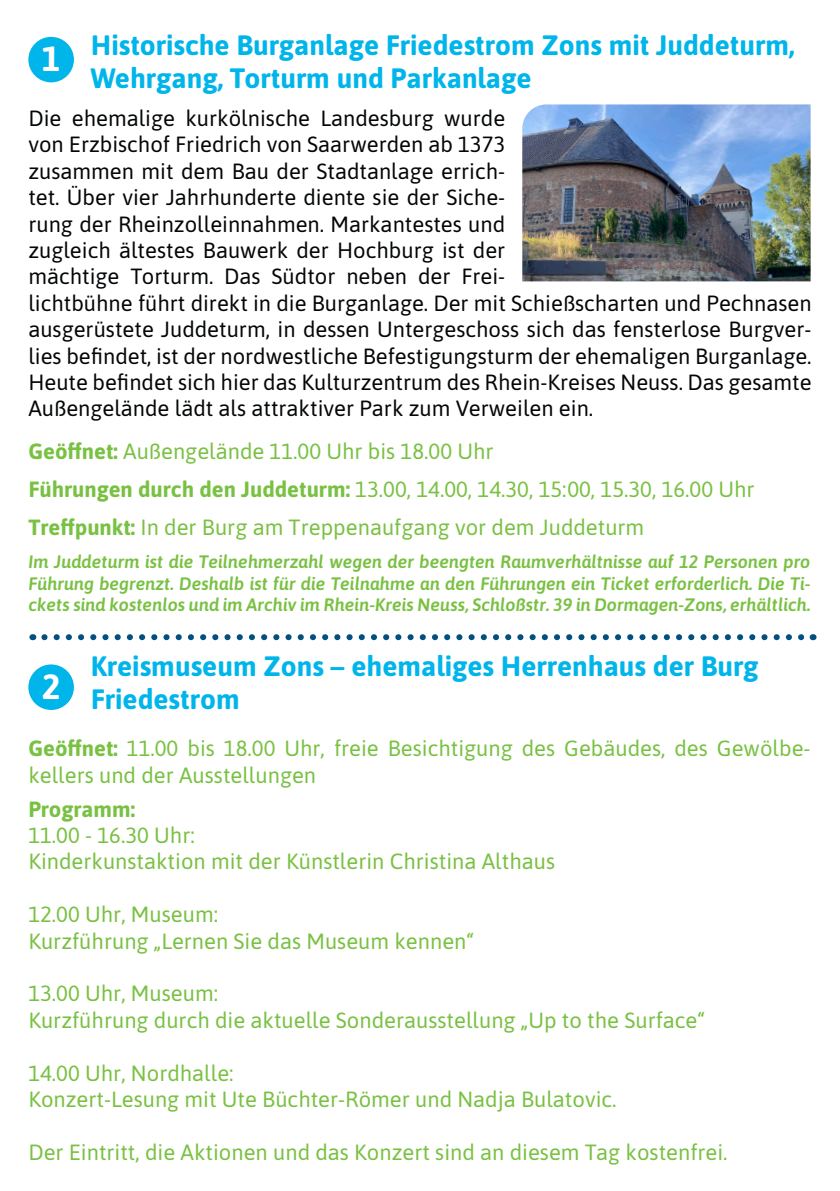
<style>
.page{position:relative;width:840px;height:1191px;background:#fff}
.page>*{position:absolute;margin:0;border:0;box-sizing:border-box;transform-origin:0 0}
.t1{font:700 35px "Asap";color:#fff}
.t2{font:700 28px "Asap";color:#00b5ea}
.t3{font:22px/26.4px "Asap";color:#040608}
.t4{font:22px/26.4px "Asap";color:#79c142}
.t5{font:700 22px "Asap";color:#79c142}
.t6{font:italic 600 18px/21.6px "Asap";color:#79c142;text-align:justify}
.s1{font-weight:700}
</style>
<div class="page">
<img style="left:522px;top:104px;width:288px;height:177px">
<div style="left:28px;top:37px;width:46px;height:45px;background:#00b5ea;border-radius:50%"></div>
<svg style="left:44px;top:634px;width:761px;height:6px"></svg>
<div style="left:28px;top:664px;width:46px;height:46px;background:#00b5ea;border-radius:50%"></div>
<p class="t2" style="left:91px;top:25px;width:705px">Historische Burganlage Friedestrom Zons mit Juddeturm,</p>
<p class="t2" style="left:91px;top:58px;width:442px">Wehrgang, Torturm und Parkanlage</p>
<p class="t3" style="left:28px;top:104px;width:784px">Die ehemalige kurkölnische Landesburg wurde<br>von Erzbischof Friedrich von Saarwerden ab 1373<br>zusammen mit dem Bau der Stadtanlage errich-<br>tet. Über vier Jahrhunderte diente sie der Siche-<br>rung der Rheinzolleinnahmen. Markantestes und<br>zugleich ältestes Bauwerk der Hochburg ist der<br>mächtige Torturm. Das Südtor neben der Frei-<br>lichtbühne führt direkt in die Burganlage. Der mit Schießscharten und Pechnasen ausgerüstete Juddeturm, in dessen Untergeschoss sich das fensterlose Burgver&shy;lies befindet, ist der nordwestliche Befestigungsturm der ehemaligen Burganlage.<br>Heute befindet sich hier das Kulturzentrum des Rhein-Kreises Neuss. Das gesamte Außengelände lädt als attraktiver Park zum Verweilen ein.</p>
<p class="t4" style="left:28px;top:437px;width:466px"><span class="s1">Geöffnet:</span> Außengelände 11.00 Uhr bis 18.00 Uhr</p>
<p class="t4" style="left:28px;top:475px;width:727px"><span class="s1">Führungen durch den Juddeturm:</span> 13.00, 14.00, 14.30, 15:00, 15.30, 16.00 Uhr</p>
<p class="t4" style="left:28px;top:513px;width:617px"><span class="s1">Treffpunkt:</span> In der Burg am Treppenaufgang vor dem Juddeturm</p>
<p class="t6" style="left:28px;top:550px;width:783px">Im Juddeturm ist die Teilnehmerzahl wegen der beengten Raumverhältnisse auf 12 Personen pro Führung begrenzt. Deshalb ist für die Teilnahme an den Führungen ein Ticket erforderlich. Die Ti&shy;ckets sind kostenlos und im Archiv im Rhein-Kreis Neuss, Schloßstr. 39 in Dormagen-Zons, erhältlich.</p>
<p class="t1" style="left:42px;top:34px;width:20px">1</p>
<p class="t2" style="left:91px;top:646px;width:669px">Kreismuseum Zons – ehemaliges Herrenhaus der Burg</p>
<p class="t2" style="left:91px;top:679px;width:150px">Friedestrom</p>
<p class="t4" style="left:28px;top:734px;width:783px"><span class="s1">Geöffnet:</span> 11.00 bis 18.00 Uhr, freie Besichtigung des Gebäudes, des Gewölbe&shy;kellers und der Ausstellungen</p>
<p class="t1" style="left:42px;top:661px;width:20px">2</p>
<p class="t5" style="left:28px;top:793px;width:108px">Programm:</p>
<p class="t4" style="left:28px;top:821px;width:168px">11.00 - 16.30 Uhr:</p>
<p class="t4" style="left:28px;top:847px;width:528px">Kinderkunstaktion mit der Künstlerin Christina Althaus</p>
<p class="t4" style="left:28px;top:900px;width:191px">12.00 Uhr, Museum:</p>
<p class="t4" style="left:28px;top:926px;width:447px">Kurzführung „Lernen Sie das Museum kennen“</p>
<p class="t4" style="left:28px;top:979px;width:191px">13.00 Uhr, Museum:</p>
<p class="t4" style="left:28px;top:1005px;width:678px">Kurzführung durch die aktuelle Sonderausstellung „Up to the Surface“</p>
<p class="t4" style="left:28px;top:1058px;width:207px">14.00 Uhr, Nordhalle:</p>
<p class="t4" style="left:28px;top:1085px;width:589px">Konzert-Lesung mit Ute Büchter-Römer und Nadja Bulatovic.</p>
<p class="t4" style="left:28px;top:1137px;width:700px">Der Eintritt, die Aktionen und das Konzert sind an diesem Tag kostenfrei.</p>
</div>
